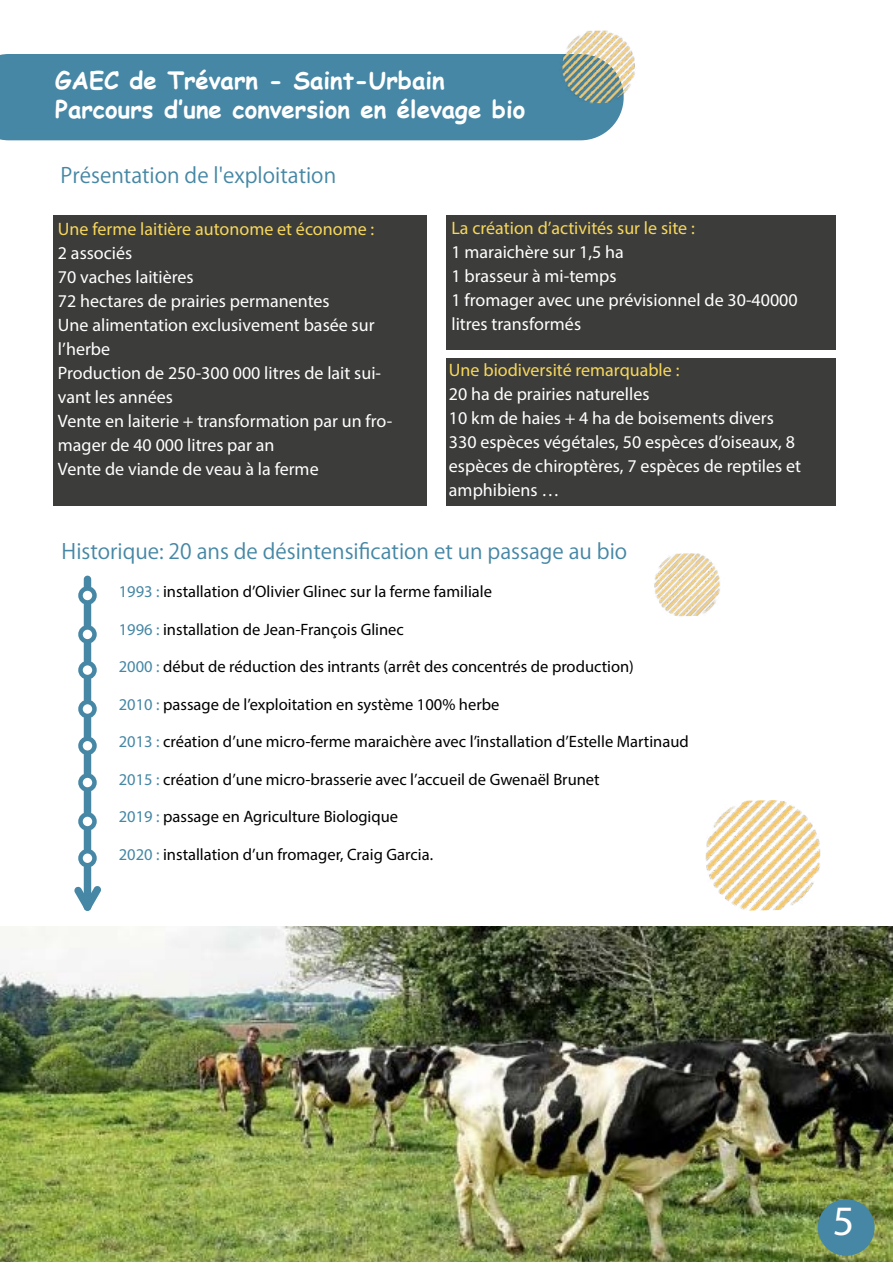
<style>
.page{position:relative;width:893px;height:1263px;background:#fff}
.page>*{position:absolute;margin:0;border:0;box-sizing:border-box;transform-origin:0 0}
.t1{font:42px "Myriad Pro";color:#fff}
.t2{font:30px "Koz Go Pr 6 N";color:#fff}
.t3{font:700 24px/28.8px "Comic Sans MS";color:#fff}
.t4{font:21px "Koz Go Pr 6 N";color:#4587a5}
.t5{font:18px/24px "Myriad Pro";color:#fff}
.t6{font:18px "Myriad Pro";color:#f6d75b}
.t7{font:16.5px "Myriad Pro";color:#000}
.s1{color:#4587a5}
</style>
<div class="page">
<div style="left:446px;top:359px;width:390px;height:147px;background:#3c3c3b"></div>
<div style="left:446px;top:215px;width:390px;height:135px;background:#3c3c3b"></div>
<div style="left:53px;top:216px;width:374px;height:290px;background:#3c3c3b"></div>
<div style="left:84px;top:576px;width:7px;height:335px;background:#4587a5;border-radius:4px"></div>
<svg style="left:74px;top:885px;width:27px;height:26px"></svg>
<svg style="left:80px;top:588px;width:14px;height:14px"></svg>
<div style="left:78px;top:586px;width:19px;height:19px;border:4px solid #4587a5;border-radius:50%"></div>
<svg style="left:80px;top:627px;width:14px;height:14px"></svg>
<div style="left:78px;top:625px;width:19px;height:19px;border:4px solid #4587a5;border-radius:50%"></div>
<svg style="left:80px;top:663px;width:14px;height:14px"></svg>
<div style="left:78px;top:661px;width:19px;height:18px;border:4px solid #4587a5;border-radius:50%"></div>
<svg style="left:80px;top:702px;width:14px;height:14px"></svg>
<div style="left:78px;top:700px;width:19px;height:18px;border:4px solid #4587a5;border-radius:50%"></div>
<svg style="left:80px;top:739px;width:14px;height:14px"></svg>
<div style="left:78px;top:736px;width:19px;height:19px;border:4px solid #4587a5;border-radius:50%"></div>
<svg style="left:80px;top:775px;width:14px;height:14px"></svg>
<div style="left:78px;top:773px;width:19px;height:19px;border:4px solid #4587a5;border-radius:50%"></div>
<svg style="left:80px;top:814px;width:14px;height:14px"></svg>
<div style="left:78px;top:812px;width:19px;height:19px;border:4px solid #4587a5;border-radius:50%"></div>
<svg style="left:80px;top:851px;width:14px;height:14px"></svg>
<div style="left:78px;top:849px;width:19px;height:18px;border:4px solid #4587a5;border-radius:50%"></div>
<img style="left:0;top:927px;width:893px;height:335px">
<div style="left:0;top:54px;width:623px;height:86px;background:#4587a5"></div>
<img style="left:547px;top:30px;width:88px;height:74px">
<img style="left:654px;top:553px;width:66px;height:64px">
<img style="left:705px;top:800px;width:116px;height:111px">
<div style="left:819px;top:1200px;width:55px;height:55px;background:#4687a5;border-radius:50%"></div>
<div style="left:818px;top:1199px;width:57px;height:57px;border:2px solid #4687a5;border-radius:50%"></div>
<h3 class="t3" style="left:55px;top:65px;width:472px">GAEC de Trévarn - Saint-Urbain<br>Parcours d’une conversion en élevage bio</h3>
<p class="t4" style="left:61px;top:164px;width:277px">Présentation de l'exploitation</p>
<p class="t6" style="left:58px;top:218px;width:318px">Une ferme laitière autonome et économe :</p>
<p class="t5" style="left:58px;top:241px;width:336px">2 associés<br>70 vaches laitières<br>72 hectares de prairies permanentes<br>Une alimentation exclusivement basée sur l’herbe<br>Production de 250-300 000 litres de lait sui&shy;vant les années<br>Vente en laiterie + transformation par un fro&shy;mager de 40 000 litres par an<br>Vente de viande de veau à la ferme</p>
<p class="t6" style="left:451px;top:217px;width:245px">La création d’activités sur le site :</p>
<p class="t5" style="left:451px;top:240px;width:348px">1 maraichère sur 1,5 ha<br>1 brasseur à mi-temps<br>1 fromager avec une prévisionnel de 30-40000 litres transformés</p>
<p class="t6" style="left:449px;top:358px;width:232px">Une biodiversité remarquable :</p>
<p class="t5" style="left:449px;top:381px;width:354px">20 ha de prairies naturelles<br>10 km de haies + 4 ha de boisements divers 330 espèces végétales, 50 espèces d’oiseaux, 8 espèces de chiroptères, 7 espèces de reptiles et amphibiens …</p>
<p class="t4" style="left:62px;top:539px;width:567px">Historique: 20 ans de désintensification et un passage au bio</p>
<p class="t7" style="left:119px;top:581px;width:375px"><span class="s1">1993 :</span> installation d’Olivier Glinec sur la ferme familiale</p>
<p class="t7" style="left:119px;top:619px;width:287px"><span class="s1">1996 :</span> installation de Jean-François Glinec</p>
<p class="t7" style="left:119px;top:656px;width:517px"><span class="s1">2000 :</span> début de réduction des intrants (arrêt des concentrés de production)</p>
<p class="t7" style="left:119px;top:694px;width:382px"><span class="s1">2010 :</span> passage de l’exploitation en système 100% herbe</p>
<p class="t7" style="left:119px;top:731px;width:571px"><span class="s1">2013 :</span> création d’une micro-ferme maraichère avec l’installation d’Estelle Martinaud</p>
<p class="t7" style="left:119px;top:769px;width:482px"><span class="s1">2015 :</span> création d’une micro-brasserie avec l’accueil de Gwenaël Brunet</p>
<p class="t7" style="left:119px;top:806px;width:281px"><span class="s1">2019 :</span> passage en Agriculture Biologique</p>
<p class="t7" style="left:119px;top:844px;width:316px"><span class="s1">2020 :</span> installation d’un fromager, Craig Garcia.</p>
<h1 class="t1" style="left:833px;top:1195px;width:23px">5</h1>
<h2 class="t2" style="left:846px;top:1211px;width:18px">5</h2>
</div>
